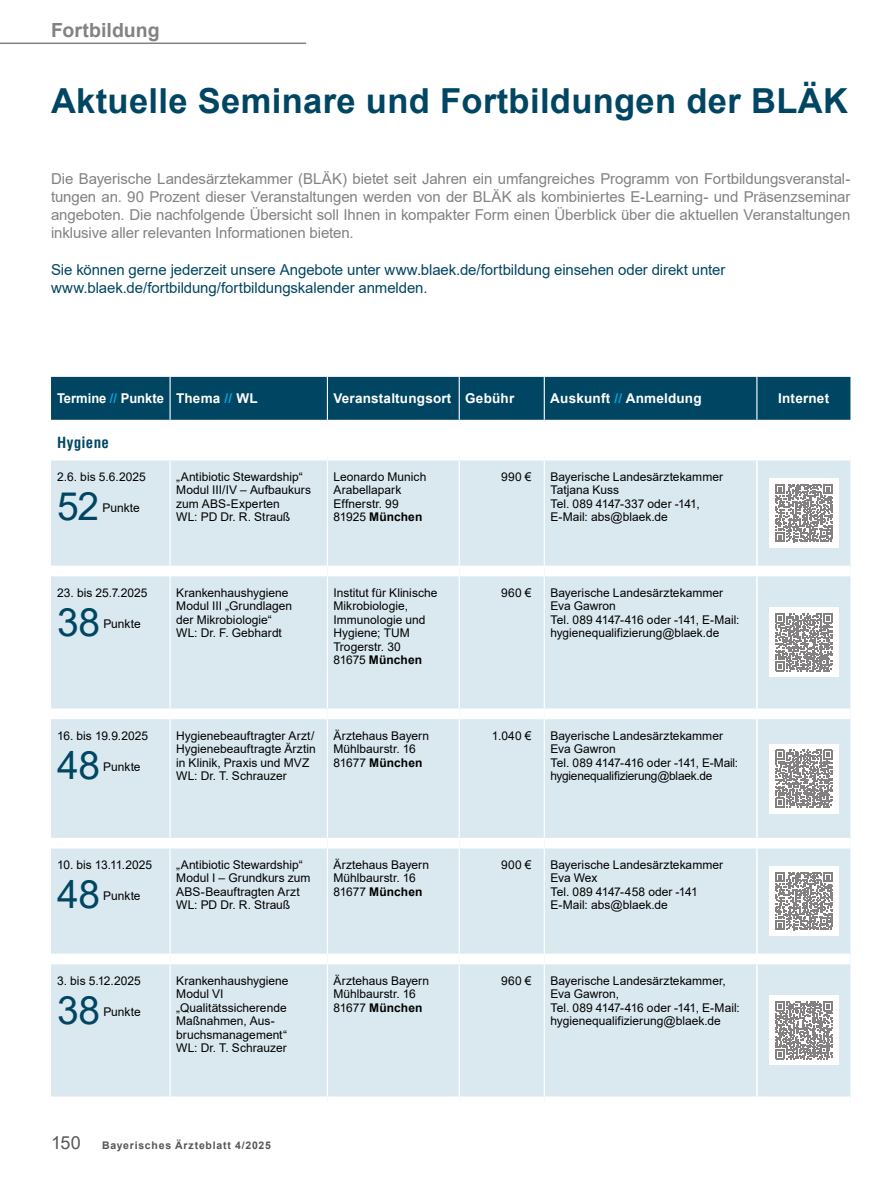
<style>
.page{position:relative;width:893px;height:1191px;background:#fff}
.page>*{position:absolute;margin:0;border:0;box-sizing:border-box;transform-origin:0 0}
.t1{font:39px "Arial";letter-spacing:-.01em;color:#004663}
.t2{font:700 34.5px "Arial";letter-spacing:.01em;color:#004663}
.t3{font:700 19.5px "Arial";color:#838182}
.t4{font:15px/18px "Arial";letter-spacing:-.01em;color:#838182;text-align:justify}
.t5{font:15px/18px "Arial";letter-spacing:-.005em;color:#004663}
.t6{font:700 condensed 15px "Helvetica";letter-spacing:.02em;color:#004663}
.t7{font:700 13.5px "Arial";letter-spacing:.015em;color:#fff}
.t8{font:700 13.5px "Arial";letter-spacing:.015em;color:#fff;scale:.96 1}
.t9{font:12px/13.5px "Arial";color:#000}
.t10{font:700 10.5px "Arial";letter-spacing:.07em;color:#575654}
.s1{color:#00a9e0}
.s2{font-weight:700}
.s3{font-weight:400;font-size:18px}
</style>
<div class="page">
<hr style="left:0;top:43px;width:306px;height:1px;background:#838182">
<div style="left:51px;top:377px;width:799px;height:43px;background:#004663"></div>
<hr style="left:170px;top:377px;width:1px;height:43px;background:#fff">
<hr style="left:327px;top:377px;width:1px;height:43px;background:#fff">
<hr style="left:459px;top:377px;width:1px;height:43px;background:#fff">
<hr style="left:544px;top:377px;width:1px;height:43px;background:#fff">
<hr style="left:756px;top:377px;width:1px;height:43px;background:#fff">
<div style="left:51px;top:460px;width:799px;height:636px;background:#dae9f0"></div>
<hr style="left:170px;top:460px;width:1px;height:105px;background:#fff">
<hr style="left:327px;top:460px;width:1px;height:105px;background:#fff">
<hr style="left:459px;top:460px;width:1px;height:105px;background:#fff">
<hr style="left:544px;top:460px;width:1px;height:105px;background:#fff">
<hr style="left:170px;top:576px;width:1px;height:132px;background:#fff">
<hr style="left:327px;top:576px;width:1px;height:132px;background:#fff">
<hr style="left:459px;top:576px;width:1px;height:132px;background:#fff">
<hr style="left:544px;top:576px;width:1px;height:132px;background:#fff">
<hr style="left:170px;top:719px;width:1px;height:119px;background:#fff">
<hr style="left:327px;top:719px;width:1px;height:119px;background:#fff">
<hr style="left:459px;top:719px;width:1px;height:119px;background:#fff">
<hr style="left:544px;top:719px;width:1px;height:119px;background:#fff">
<hr style="left:170px;top:848px;width:1px;height:105px;background:#fff">
<hr style="left:327px;top:848px;width:1px;height:105px;background:#fff">
<hr style="left:459px;top:848px;width:1px;height:105px;background:#fff">
<hr style="left:544px;top:848px;width:1px;height:105px;background:#fff">
<hr style="left:170px;top:964px;width:1px;height:132px;background:#fff">
<hr style="left:327px;top:964px;width:1px;height:132px;background:#fff">
<hr style="left:459px;top:964px;width:1px;height:132px;background:#fff">
<hr style="left:544px;top:964px;width:1px;height:132px;background:#fff">
<hr style="left:756px;top:460px;width:2px;height:105px;background:#fff">
<hr style="left:756px;top:576px;width:2px;height:132px;background:#fff">
<hr style="left:756px;top:719px;width:2px;height:119px;background:#fff">
<hr style="left:756px;top:848px;width:2px;height:105px;background:#fff">
<hr style="left:756px;top:964px;width:2px;height:132px;background:#fff">
<div style="left:51px;top:565px;width:119px;height:11px;background:#fff"></div>
<div style="left:170px;top:565px;width:157px;height:11px;background:#fff"></div>
<div style="left:327px;top:565px;width:132px;height:11px;background:#fff"></div>
<div style="left:459px;top:565px;width:85px;height:11px;background:#fff"></div>
<div style="left:544px;top:565px;width:213px;height:11px;background:#fff"></div>
<div style="left:757px;top:565px;width:93px;height:11px;background:#fff"></div>
<div style="left:51px;top:708px;width:119px;height:11px;background:#fff"></div>
<div style="left:170px;top:708px;width:157px;height:11px;background:#fff"></div>
<div style="left:327px;top:708px;width:132px;height:11px;background:#fff"></div>
<div style="left:459px;top:708px;width:85px;height:11px;background:#fff"></div>
<div style="left:544px;top:708px;width:213px;height:11px;background:#fff"></div>
<div style="left:757px;top:708px;width:93px;height:11px;background:#fff"></div>
<div style="left:51px;top:838px;width:119px;height:10px;background:#fff"></div>
<div style="left:170px;top:838px;width:157px;height:10px;background:#fff"></div>
<div style="left:327px;top:838px;width:132px;height:10px;background:#fff"></div>
<div style="left:459px;top:838px;width:85px;height:10px;background:#fff"></div>
<div style="left:544px;top:838px;width:213px;height:10px;background:#fff"></div>
<div style="left:757px;top:838px;width:93px;height:10px;background:#fff"></div>
<div style="left:51px;top:953px;width:119px;height:11px;background:#fff"></div>
<div style="left:170px;top:953px;width:157px;height:11px;background:#fff"></div>
<div style="left:327px;top:953px;width:132px;height:11px;background:#fff"></div>
<div style="left:459px;top:953px;width:85px;height:11px;background:#fff"></div>
<div style="left:544px;top:953px;width:213px;height:11px;background:#fff"></div>
<div style="left:757px;top:953px;width:93px;height:11px;background:#fff"></div>
<div style="left:769px;top:478px;width:70px;height:69px;background:#fff"></div>
<svg style="left:775px;top:484px;width:58px;height:58px"></svg>
<div style="left:769px;top:608px;width:70px;height:69px;background:#fff"></div>
<svg style="left:775px;top:613px;width:58px;height:58px"></svg>
<div style="left:769px;top:744px;width:70px;height:69px;background:#fff"></div>
<svg style="left:775px;top:749px;width:58px;height:58px"></svg>
<div style="left:769px;top:866px;width:70px;height:69px;background:#fff"></div>
<svg style="left:775px;top:872px;width:58px;height:58px"></svg>
<div style="left:769px;top:995px;width:70px;height:70px;background:#fff"></div>
<svg style="left:775px;top:1001px;width:58px;height:58px"></svg>
<h3 class="t3" style="left:51px;top:16px;width:110px">Fortbildung</h3>
<h2 class="t2" style="left:51px;top:76px;width:798px">Aktuelle Seminare und Fortbildungen der BLÄK</h2>
<p class="t4" style="left:51px;top:170px;width:801px">Die Bayerische Landesärztekammer (BLÄK) bietet seit Jahren ein umfangreiches Programm von Fortbildungsveranstal&shy;tungen an. 90 Prozent dieser Veranstaltungen werden von der BLÄK als kombiniertes E-Learning- und Präsenzseminar angeboten. Die nachfolgende Übersicht soll Ihnen in kompakter Form einen Überblick über die aktuellen Veranstaltungen inklusive aller relevanten Informationen bieten.</p>
<p class="t5" style="left:51px;top:260px;width:676px">Sie können gerne jederzeit unsere Angebote unter www.blaek.de/fortbildung einsehen oder direkt unter www.blaek.de/fortbildung/fortbildungskalender anmelden.</p>
<p class="t8" style="left:57px;top:389px;width:210px">Termine <span class="s1">//</span> Punkte Thema <span class="s1">//</span> WL</p>
<p class="t7" style="left:333px;top:389px;width:182px">Veranstaltungsort Gebühr</p>
<p class="t7" style="left:550px;top:389px;width:153px">Auskunft <span class="s1">//</span> Anmeldung</p>
<p class="t7" style="left:778px;top:389px;width:52px">Internet</p>
<p class="t6" style="left:57px;top:432px;width:53px">Hygiene</p>
<p class="t9" style="left:57px;top:470px;width:90px">2.6. bis 5.6.2025</p>
<h1 class="t1" style="left:57px;top:479px;width:44px">52</h1>
<p class="t9" style="left:102px;top:501px;width:39px">Punkte</p>
<p class="t9" style="left:176px;top:470px;width:136px">„Antibiotic Stewardship“<br>Modul III/IV – Aufbaukurs zum ABS-Experten<br>WL: PD Dr. R. Strauß</p>
<p class="t9" style="left:334px;top:470px;width:94px">Leonardo Munich<br>Arabellapark<br>Effnerstr. 99<br>81925 <span class="s2">München</span></p>
<p class="t9" style="left:501px;top:470px;width:32px">990 €</p>
<p class="t9" style="left:550px;top:470px;width:174px">Bayerische Landesärztekammer<br>Tatjana Kuss<br>Tel. 089 4147-337 oder -141,<br>E-Mail: abs@blaek.de</p>
<p class="t9" style="left:57px;top:586px;width:92px">23. bis 25.7.2025</p>
<h1 class="t1" style="left:57px;top:595px;width:45px">38</h1>
<p class="t9" style="left:103px;top:617px;width:39px">Punkte</p>
<p class="t9" style="left:57px;top:728px;width:93px">16. bis 19.9.2025</p>
<h1 class="t1" style="left:57px;top:738px;width:44px">48</h1>
<p class="t9" style="left:103px;top:760px;width:39px">Punkte</p>
<p class="t9" style="left:176px;top:586px;width:118px">Krankenhaushygiene<br>Modul III „Grundlagen der Mikrobiologie“<br>WL: Dr. F. Gebhardt</p>
<p class="t9" style="left:334px;top:586px;width:105px">Institut für Klinische<br>Mikrobiologie,<br>Immunologie und<br>Hygiene; TUM<br>Trogerstr. 30<br>81675 <span class="s2">München</span></p>
<p class="t9" style="left:501px;top:586px;width:32px">960 €</p>
<p class="t9" style="left:550px;top:586px;width:190px">Bayerische Landesärztekammer<br>Eva Gawron<br>Tel. 089 4147-416 oder -141, E-Mail: hygienequalifizierung@blaek.de</p>
<p class="t9" style="left:176px;top:728px;width:141px">Hygienebeauftragter Arzt/<br>Hygienebeauftragte Ärztin in Klinik, Praxis und MVZ<br>WL: Dr. T. Schrauzer</p>
<p class="t9" style="left:334px;top:728px;width:97px">Ärztehaus Bayern<br>Mühlbaurstr. 16<br>81677 <span class="s2">München</span></p>
<p class="t9" style="left:492px;top:728px;width:41px">1.040 €</p>
<p class="t9" style="left:550px;top:728px;width:189px">Bayerische Landesärztekammer<br>Eva Gawron<br>Tel. 089 4147-416 oder -141, E-Mail: hygienequalifizierung@blaek.de</p>
<p class="t9" style="left:57px;top:858px;width:97px">10. bis 13.11.2025</p>
<h1 class="t1" style="left:57px;top:867px;width:44px">48</h1>
<p class="t9" style="left:103px;top:889px;width:39px">Punkte</p>
<p class="t9" style="left:176px;top:858px;width:136px">„Antibiotic Stewardship“<br>Modul I – Grundkurs zum<br>ABS-Beauftragten Arzt<br>WL: PD Dr. R. Strauß</p>
<p class="t9" style="left:334px;top:858px;width:97px">Ärztehaus Bayern<br>Mühlbaurstr. 16<br>81677 <span class="s2">München</span></p>
<p class="t9" style="left:501px;top:858px;width:32px">900 €</p>
<p class="t9" style="left:550px;top:858px;width:174px">Bayerische Landesärztekammer<br>Eva Wex<br>Tel. 089 4147-458 oder -141<br>E-Mail: abs@blaek.de</p>
<p class="t9" style="left:57px;top:973px;width:85px">3. bis 5.12.2025</p>
<h1 class="t1" style="left:57px;top:983px;width:45px">38</h1>
<p class="t9" style="left:103px;top:1005px;width:39px">Punkte</p>
<p class="t9" style="left:176px;top:973px;width:114px">Krankenhaushygiene<br>Modul VI „Qualitätssicherende<br>Maßnahmen, Aus&shy;bruchsmanagement“<br>WL: Dr. T. Schrauzer</p>
<p class="t9" style="left:334px;top:973px;width:97px">Ärztehaus Bayern<br>Mühlbaurstr. 16<br>81677 <span class="s2">München</span></p>
<p class="t9" style="left:501px;top:973px;width:32px">960 €</p>
<p class="t9" style="left:550px;top:973px;width:191px">Bayerische Landesärztekammer,<br>Eva Gawron,<br>Tel. 089 4147-416 oder -141, E-Mail: hygienequalifizierung@blaek.de</p>
<p class="t10" style="left:51px;top:1137px;width:221px"><span class="s3">150</span> Bayerisches Ärzteblatt 4/2025</p>
</div>
